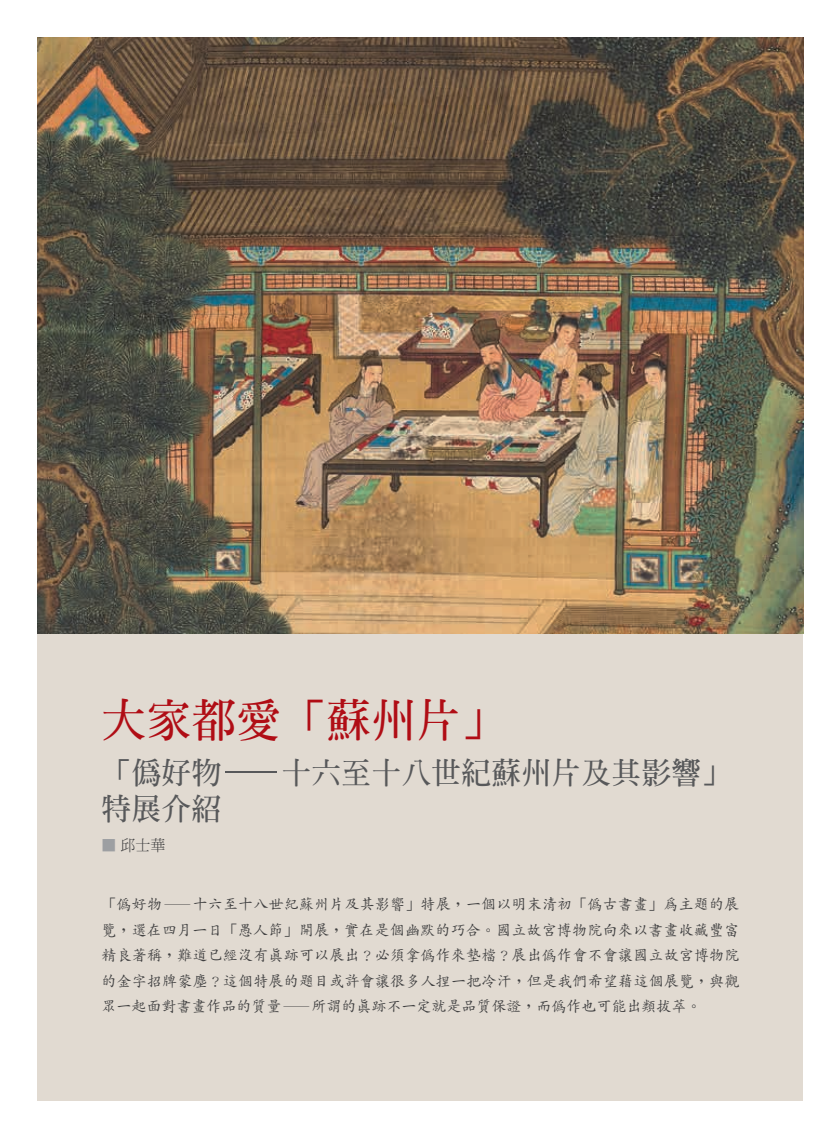
<style>
.page{position:relative;width:825px;height:1139px;background:#fff}
.page>*{position:absolute;margin:0;border:0;box-sizing:border-box;transform-origin:0 0}
.t1{font:700 45px "AR Ming B5";color:#b00d15}
.t2{font:700 30px/36px "AR Ming B5";color:#57585a}
.t3{font:500 15px/25.5px "AR Kai B5";color:#3e3e3f;text-align:justify}
.t4{font:300 15px "AR Ming B5";color:#3e3e3f}
.s1{color:#9d9fa2}
</style>
<div class="page">
<div style="left:38px;top:633px;width:765px;height:468px;background:#e1dad1"></div>
<img style="left:38px;top:38px;width:765px;height:595px">
<h1 class="t1" style="left:101px;top:697px;width:406px">大家都愛「蘇州片」</h1>
<h2 class="t2" style="left:101px;top:754px;width:631px">「偽好物—十六至十八世紀蘇州片及其影響」特展介紹</h2>
<p class="t4" style="left:101px;top:837px;width:66px"><span class="s1">■</span> 邱士華</p>
<p class="t3" style="left:101px;top:891px;width:639px">「偽好物—十六至十八世紀蘇州片及其影響」特展，一個以明末清初「偽古書畫」為主題的展覽，選在四月一日「愚人節」開展，實在是個幽默的巧合。國立故宮博物院向來以書畫收藏豐富精良著稱，難道已經沒有真跡可以展出？必須拿偽作來墊檔？展出偽作會不會讓國立故宮博物院的金字招牌蒙塵？這個特展的題目或許會讓很多人捏一把冷汗，但是我們希望藉這個展覽，與觀眾一起面對書畫作品的質量—所謂的真跡不一定就是品質保證，而偽作也可能出類拔萃。</p>
</div>
